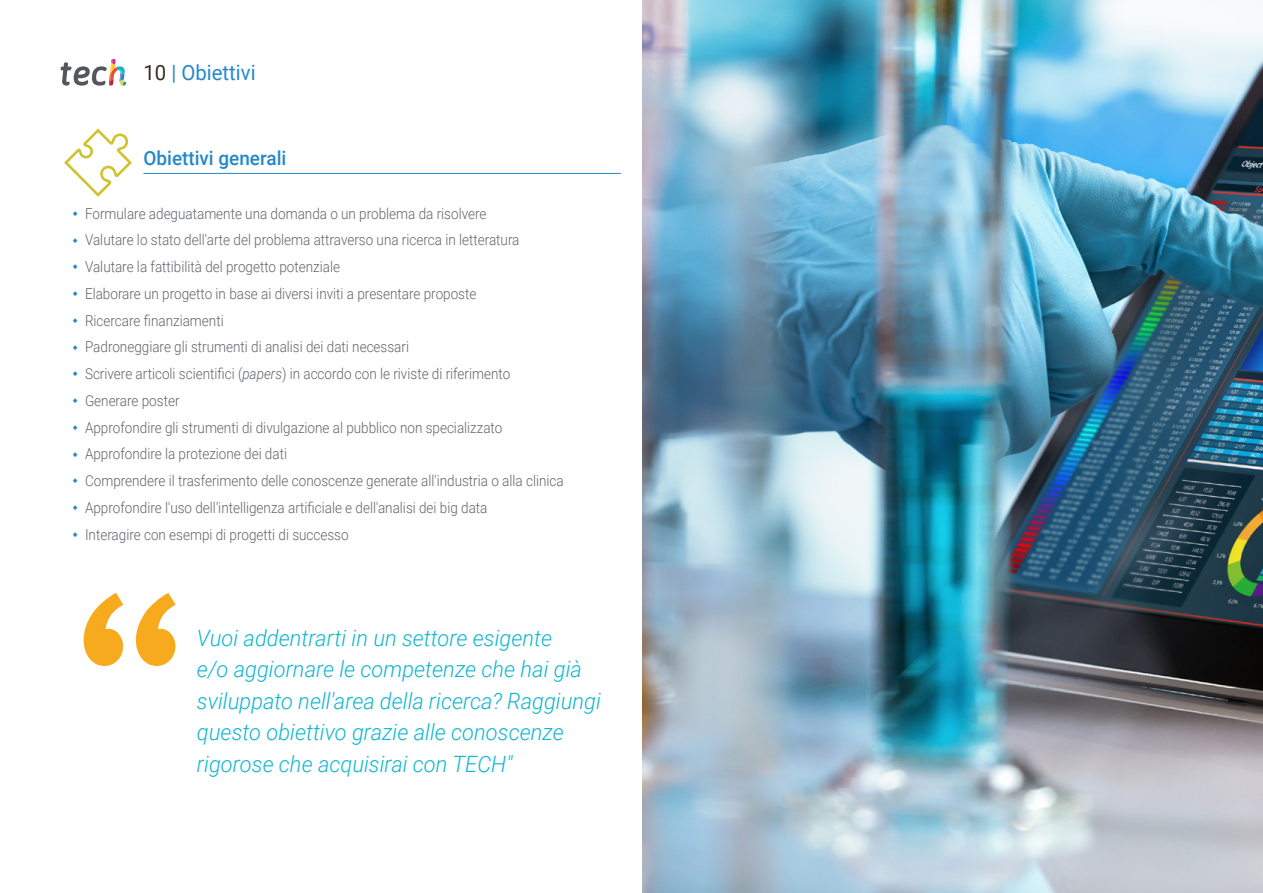
<style>
.page{position:relative;width:1263px;height:893px;background:#fff}
.page>*{position:absolute;margin:0;border:0;box-sizing:border-box;transform-origin:0 0}
.t1{font:italic 300 22.5px/31.5px "Roboto";color:#0fb6cf}
.t2{font:21px "Roboto";color:#2488c9}
.t3{font:500 19.5px "Roboto";color:#2488c9}
.t4{font:300 15px/26.7px "Roboto";color:#61646a;scale:.9 1}
.s1{color:#312e20}
.s2{font-style:italic}
</style>
<div class="page">
<img style="left:642px;top:0;width:621px;height:893px">
<svg style="left:61px;top:59px;width:65px;height:27px"></svg>
<svg style="left:64px;top:128px;width:68px;height:69px"></svg>
<svg style="left:84px;top:593px;width:92px;height:73px"></svg>
<hr style="left:144px;top:173px;width:477px;height:1px;background:#2488c9">
<h2 class="t2" style="left:144px;top:57px;width:114px"><span class="s1">10</span> | Obiettivi</h2>
<h3 class="t3" style="left:144px;top:144px;width:144px">Obiettivi generali</h3>
<p class="t4" style="left:85px;top:199px;width:533px">Formulare adeguatamente una domanda o un problema da risolvere<br>Valutare lo stato dell'arte del problema attraverso una ricerca in letteratura Valutare la fattibilità del progetto potenziale<br>Elaborare un progetto in base ai diversi inviti a presentare proposte<br>Ricercare finanziamenti<br>Padroneggiare gli strumenti di analisi dei dati necessari<br>Scrivere articoli scientifici (<span class="s2">papers</span>) in accordo con le riviste di riferimento Generare poster<br>Approfondire gli strumenti di divulgazione al pubblico non specializzato Approfondire la protezione dei dati<br>Comprendere il trasferimento delle conoscenze generate all'industria o alla clinica Approfondire l'uso dell'intelligenza artificiale e dell'analisi dei big data<br>Interagire con esempi di progetti di successo</p>
<h1 class="t1" style="left:197px;top:621px;width:405px">Vuoi addentrarti in un settore esigente<br>e/o aggiornare le competenze che hai già sviluppato nell'area della ricerca? Raggiungi questo obiettivo grazie alle conoscenze rigorose che acquisirai con TECH"</h1>
</div>
